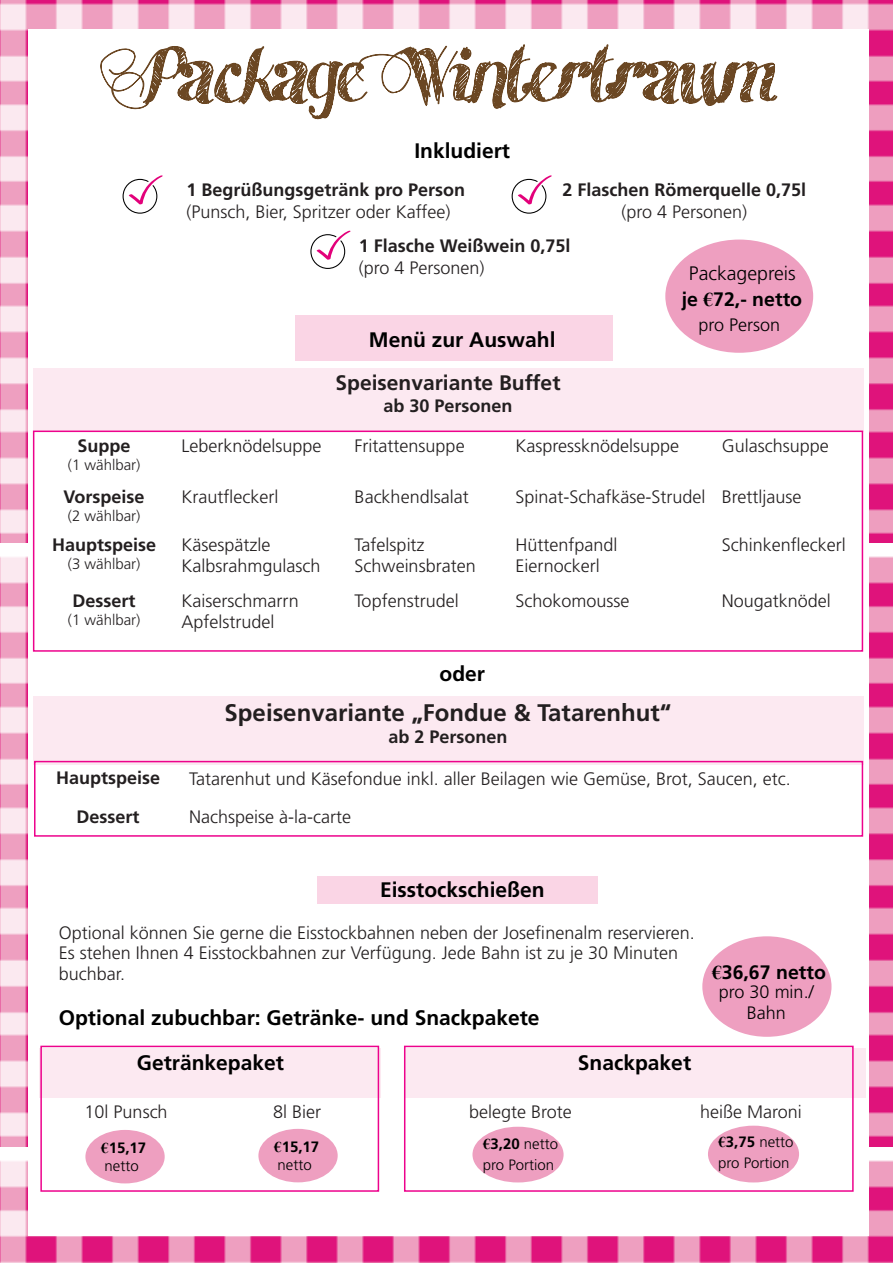
<style>
.page{position:relative;width:893px;height:1263px;background:#fff}
.page>*{position:absolute;margin:0;border:0;box-sizing:border-box;transform-origin:0 0}
.Details_normal{font:700 24px "Frutiger";color:#231f20}
.Details_normal-2{font:700 21px "Frutiger";color:#000}
.Details_normal-3{font:700 21px "Frutiger";color:#231f20}
.Details_normal-4{font:300 19.5px/25.5px "Frutiger";color:#000;text-align:center}
.Details_normal-5{font:700 19.5px "Frutiger";color:#000}
.Details_normal-6{font:300 18px/21.6px "Frutiger";color:#231f20}
.Details_normal-7{font:700 18px/21.6px "Frutiger";color:#231f20}
.Details_normal-8{font:300 18px/21px "Frutiger";color:#000;text-align:center}
.Details_normal-9{font:300 15px "Frutiger";color:#231f20}
.Details_normal-10{font:300 15px/21px "Frutiger";color:#000}
.Details_normal-11{font:700 15px/18px "Frutiger";color:#000}
.s1{font-weight:300}
.s2{font-weight:700}
.s3{font-family:"Times New Roman";font-weight:700}
.s4{font-family:"Times New Roman"}
</style>
<div class="page">
<img style="left:0;top:0;width:893px;height:543px">
<img style="left:0;top:556px;width:893px;height:591px">
<img style="left:0;top:1160px;width:893px;height:103px">
<div style="left:28px;top:29px;width:840px;height:1207px;background:#fff"></div>
<svg style="left:123px;top:175px;width:40px;height:39px"></svg>
<svg style="left:512px;top:175px;width:40px;height:39px"></svg>
<svg style="left:310px;top:230px;width:41px;height:39px"></svg>
<div style="left:33px;top:696px;width:830px;height:68px;background:#fce9f1"></div>
<div style="left:40px;top:1048px;width:341px;height:49px;background:#fce9f1"></div>
<div style="left:404px;top:1048px;width:461px;height:50px;background:#fce9f1"></div>
<div style="left:33px;top:368px;width:830px;height:64px;background:#fce9f1"></div>
<div style="left:295px;top:315px;width:317px;height:45px;background:#fad5e5"></div>
<div style="left:317px;top:877px;width:280px;height:27px;background:#fad5e5"></div>
<svg style="left:100px;top:44px;width:677px;height:75px"></svg>
<div style="left:33px;top:431px;width:830px;height:221px;border:2px solid #ed028c"></div>
<div style="left:34px;top:761px;width:829px;height:76px;border:2px solid #ed028c"></div>
<div style="left:40px;top:1046px;width:339px;height:146px;border:2px solid #ed028c"></div>
<div style="left:404px;top:1046px;width:450px;height:146px;border:2px solid #ed028c"></div>
<div style="left:702px;top:936px;width:129px;height:101px;background:#ee9fc0;border-radius:50%"></div>
<div style="left:708px;top:1126px;width:91px;height:56px;background:#ee9fc0;border-radius:50%"></div>
<div style="left:85px;top:1130px;width:80px;height:53px;background:#ee9fc0;border-radius:50%"></div>
<div style="left:258px;top:1129px;width:80px;height:53px;background:#ee9fc0;border-radius:50%"></div>
<div style="left:472px;top:1127px;width:92px;height:55px;background:#ee9fc0;border-radius:50%"></div>
<div style="left:665px;top:240px;width:148px;height:113px;background:#ee9fc0;border-radius:50%"></div>
<p class="Details_normal-2" style="left:414px;top:139px;width:97px">Inkludiert</p>
<p class="Details_normal-7" style="left:186px;top:179px;width:280px">1 Begrüßungsgetränk pro Person</p>
<p class="Details_normal-7" style="left:562px;top:179px;width:245px">2 Flaschen Römerquelle 0,75l</p>
<p class="Details_normal-6" style="left:186px;top:201px;width:266px">(Punsch, Bier, Spritzer oder Kaffee)</p>
<p class="Details_normal-6" style="left:621px;top:201px;width:127px">(pro 4 Personen)</p>
<p class="Details_normal-7" style="left:359px;top:235px;width:213px">1 Flasche Weißwein 0,75l <span class="s1">(pro 4 Personen)</span></p>
<p class="Details_normal-4" style="left:682px;top:260px;width:122px">Packagepreis <span class="s2">je</span> <span class="s3">€</span><span class="s2">72,- netto</span></p>
<p class="Details_normal-8" style="left:698px;top:314px;width:83px">pro Person</p>
<p class="Details_normal-2" style="left:369px;top:327px;width:188px">Menü zur Auswahl</p>
<p class="Details_normal-3" style="left:336px;top:370px;width:226px">Speisenvariante Buffet</p>
<p class="Details_normal-7" style="left:383px;top:395px;width:131px">ab 30 Personen</p>
<p class="Details_normal-7" style="left:78px;top:434px;width:55px">Suppe</p>
<p class="Details_normal-9" style="left:68px;top:456px;width:74px">(1 wählbar)</p>
<p class="Details_normal-6" style="left:181px;top:435px;width:142px">Leberknödelsuppe</p>
<p class="Details_normal-6" style="left:355px;top:435px;width:111px">Fritattensuppe</p>
<p class="Details_normal-6" style="left:515px;top:435px;width:165px">Kaspressknödelsuppe</p>
<p class="Details_normal-6" style="left:722px;top:435px;width:109px">Gulaschsuppe</p>
<p class="Details_normal-7" style="left:64px;top:486px;width:83px">Vorspeise</p>
<p class="Details_normal-9" style="left:68px;top:507px;width:74px">(2 wählbar)</p>
<p class="Details_normal-6" style="left:181px;top:486px;width:98px">Krautfleckerl</p>
<p class="Details_normal-6" style="left:355px;top:486px;width:116px">Backhendlsalat</p>
<p class="Details_normal-6" style="left:515px;top:486px;width:191px">Spinat-Schafkäse-Strudel</p>
<p class="Details_normal-6" style="left:722px;top:486px;width:81px">Brettljause</p>
<p class="Details_normal-7" style="left:52px;top:534px;width:106px">Hauptspeise</p>
<p class="Details_normal-9" style="left:68px;top:555px;width:74px">(3 wählbar)</p>
<p class="Details_normal-6" style="left:181px;top:534px;width:141px">Käsespätzle<br>Kalbsrahmgulasch</p>
<p class="Details_normal-6" style="left:355px;top:534px;width:123px">Tafelspitz<br>Schweinsbraten</p>
<p class="Details_normal-6" style="left:515px;top:534px;width:104px">Hüttenfpandl<br>Eiernockerl</p>
<p class="Details_normal-6" style="left:722px;top:534px;width:126px">Schinkenfleckerl</p>
<p class="Details_normal-7" style="left:73px;top:589px;width:64px">Dessert</p>
<p class="Details_normal-9" style="left:68px;top:611px;width:74px">(1 wählbar)</p>
<p class="Details_normal-6" style="left:181px;top:589px;width:119px">Kaiserschmarrn<br>Apfelstrudel</p>
<p class="Details_normal-6" style="left:355px;top:589px;width:106px">Topfenstrudel</p>
<p class="Details_normal-6" style="left:515px;top:589px;width:116px">Schokomousse</p>
<p class="Details_normal-6" style="left:722px;top:589px;width:111px">Nougatknödel</p>
<p class="Details_normal-2" style="left:439px;top:662px;width:47px">oder</p>
<p class="Details_normal" style="left:225px;top:698px;width:448px">Speisenvariante „Fondue &amp; Tatarenhut“</p>
<p class="Details_normal-7" style="left:388px;top:725px;width:121px">ab 2 Personen</p>
<p class="Details_normal-7" style="left:56px;top:767px;width:106px">Hauptspeise</p>
<p class="Details_normal-6" style="left:189px;top:767px;width:603px">Tatarenhut und Käsefondue inkl. aller Beilagen wie Gemüse, Brot, Saucen, etc.</p>
<p class="Details_normal-7" style="left:77px;top:806px;width:64px">Dessert</p>
<p class="Details_normal-6" style="left:189px;top:806px;width:163px">Nachspeise à-la-carte</p>
<p class="Details_normal-2" style="left:380px;top:877px;width:166px">Eisstockschießen</p>
<p class="Details_normal-6" style="left:59px;top:923px;width:637px;line-height:20.2px">Optional können Sie gerne die Eisstockbahnen neben der Josefinenalm reservieren.<br>Es stehen Ihnen 4 Eisstockbahnen zur Verfügung. Jede Bahn ist zu je 30 Minuten buchbar.</p>
<p class="Details_normal-2" style="left:59px;top:1005px;width:482px">Optional zubuchbar: Getränke- und Snackpakete</p>
<p class="Details_normal-5" style="left:712px;top:961px;width:115px"><span class="s4">€</span>36,67 netto</p>
<p class="Details_normal-8" style="left:719px;top:982px;width:96px">pro 30 min./<br>Bahn</p>
<p class="Details_normal-2" style="left:137px;top:1050px;width:149px">Getränkepaket</p>
<p class="Details_normal-6" style="left:85px;top:1100px;width:85px">10l Punsch</p>
<p class="Details_normal-6" style="left:273px;top:1100px;width:50px">8l Bier</p>
<p class="Details_normal-2" style="left:578px;top:1051px;width:115px">Snackpaket</p>
<p class="Details_normal-6" style="left:469px;top:1101px;width:104px">belegte Brote</p>
<p class="Details_normal-6" style="left:700px;top:1101px;width:103px">heiße Maroni</p>
<p class="Details_normal-11" style="left:101px;top:1139px;width:47px"><span class="s4">€</span>15,17 <span class="s1">netto</span></p>
<p class="Details_normal-11" style="left:274px;top:1138px;width:47px"><span class="s4">€</span>15,17 <span class="s1">netto</span></p>
<p class="Details_normal-10" style="left:483px;top:1133px;width:77px"><span class="s3">€</span><span class="s2">3,20</span> netto pro Portion</p>
<p class="Details_normal-10" style="left:718px;top:1131px;width:77px"><span class="s3">€</span><span class="s2">3,75</span> netto pro Portion</p>
</div>
